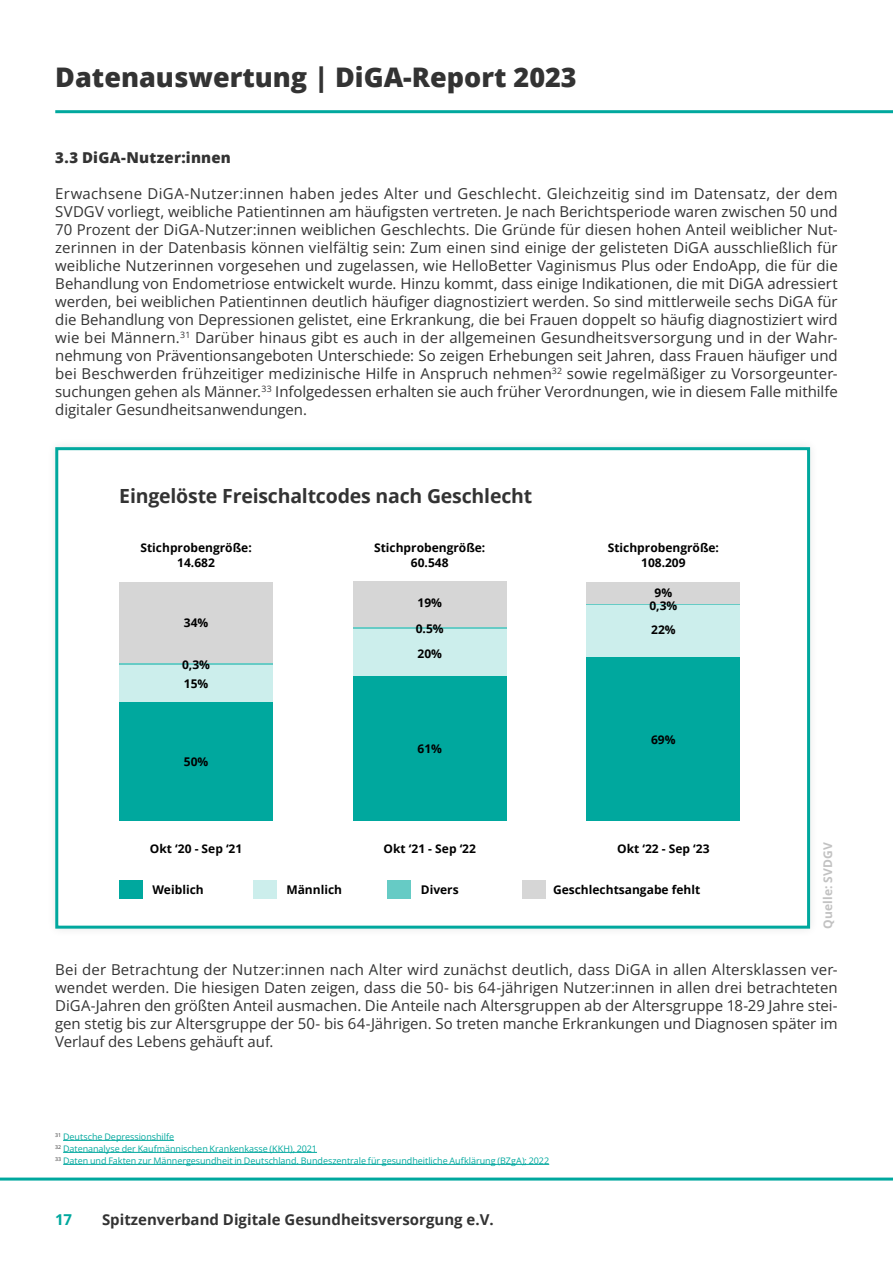
<style>
.page{position:relative;width:893px;height:1263px;background:#fff}
.page>*{position:absolute;margin:0;border:0;box-sizing:border-box;transform-origin:0 0}
.t1{font:800 27px "Open Sans";color:#333}
.t2{font:700 19.5px "Open Sans";letter-spacing:-.01em;color:#333}
.t3{font:15px/18px "Open Sans";letter-spacing:-.005em;color:#333;text-align:justify}
.t4{font:700 15px "Open Sans";color:#333}
.t5{font:800 15px "Open Sans";letter-spacing:.01em;color:#333}
.t6{font:700 15px "Open Sans";color:#00a89e}
.t7{font:700 12px/14.4px "Open Sans";color:#000;text-align:center}
.t8{font:700 12px "Open Sans";letter-spacing:.01em;color:#c2c2c2}
.t9{font:9px/12px "Open Sans";letter-spacing:-.005em;color:#00a89e}
</style>
<div class="page">
<hr style="left:55px;top:110px;width:838px;height:3px;background:#00a89e">
<hr style="left:0;top:1177px;width:893px;height:3px;background:#00a89e">
<div style="left:46px;top:438px;width:773px;height:500px;background:#fbfbfb"></div>
<svg style="left:55px;top:447px;width:756px;height:482px"></svg>
<svg style="left:522px;top:880px;width:24px;height:19px"></svg>
<svg style="left:119px;top:880px;width:24px;height:19px"></svg>
<svg style="left:253px;top:880px;width:24px;height:19px"></svg>
<svg style="left:388px;top:880px;width:23px;height:19px"></svg>
<svg style="left:587px;top:582px;width:153px;height:239px;background:#40bbb4"></svg>
<hr style="left:587px;top:604px;width:153px;height:1px;background:#66cbc5">
<svg style="left:353px;top:582px;width:154px;height:239px;background:#51beb8"></svg>
<svg style="left:119px;top:582px;width:154px;height:239px;background:#68c2bd"></svg>
<hr style="left:63px;top:1140px;width:111px;height:1px;background:#00a89e">
<hr style="left:63px;top:1152px;width:254px;height:1px;background:#00a89e">
<hr style="left:63px;top:1164px;width:486px;height:1px;background:#00a89e">
<h1 class="t1" style="left:55px;top:56px;width:523px">Datenauswertung | DiGA-Report 2023</h1>
<p class="t5" style="left:55px;top:146px;width:177px">3.3 DiGA-Nutzer:innen</p>
<p class="t3" style="left:55px;top:184px;width:784px">Erwachsene DiGA-Nutzer:innen haben jedes Alter und Geschlecht. Gleichzeitig sind im Datensatz, der dem SVDGV vorliegt, weibliche Patientinnen am häufigsten vertreten. Je nach Berichtsperiode waren zwischen 50 und 70 Prozent der DiGA-Nutzer:innen weiblichen Geschlechts. Die Gründe für diesen hohen Anteil weiblicher Nut&shy;zerinnen in der Datenbasis können vielfältig sein: Zum einen sind einige der gelisteten DiGA ausschließlich für weibliche Nutzerinnen vorgesehen und zugelassen, wie HelloBetter Vaginismus Plus oder EndoApp, die für die Behandlung von Endometriose entwickelt wurde. Hinzu kommt, dass einige Indikationen, die mit DiGA adressiert werden, bei weiblichen Patientinnen deutlich häufiger diagnostiziert werden. So sind mittlerweile sechs DiGA für die Behandlung von Depressionen gelistet, eine Erkrankung, die bei Frauen doppelt so häufig diagnostiziert wird wie bei Männern.<sup>31</sup> Darüber hinaus gibt es auch in der allgemeinen Gesundheitsversorgung und in der Wahr&shy;nehmung von Präventionsangeboten Unterschiede: So zeigen Erhebungen seit Jahren, dass Frauen häufiger und bei Beschwerden frühzeitiger medizinische Hilfe in Anspruch nehmen<sup>32</sup> sowie regelmäßiger zu Vorsorgeunter&shy;suchungen gehen als Männer.<sup>33</sup> Infolgedessen erhalten sie auch früher Verordnungen, wie in diesem Falle mithilfe digitaler Gesundheitsanwendungen.</p>
<h2 class="t2" style="left:119px;top:482px;width:414px">Eingelöste Freischaltcodes nach Geschlecht</h2>
<p class="t7" style="left:140px;top:540px;width:113px">Stichprobengröße:<br>14.682</p>
<p class="t7" style="left:374px;top:540px;width:113px">Stichprobengröße:<br>60.548</p>
<p class="t7" style="left:608px;top:540px;width:113px">Stichprobengröße:<br>108.209</p>
<p class="t7" style="left:184px;top:615px;width:26px">34%</p>
<p class="t7" style="left:182px;top:657px;width:29px">0,3%</p>
<p class="t7" style="left:184px;top:676px;width:26px">15%</p>
<p class="t7" style="left:184px;top:754px;width:26px">50%</p>
<p class="t7" style="left:417px;top:595px;width:26px">19%</p>
<p class="t7" style="left:416px;top:621px;width:29px">0.5%</p>
<p class="t7" style="left:417px;top:646px;width:26px">20%</p>
<p class="t7" style="left:417px;top:741px;width:26px">61%</p>
<p class="t7" style="left:655px;top:585px;width:19px">9%</p>
<p class="t7" style="left:651px;top:622px;width:26px">22%</p>
<p class="t7" style="left:649px;top:598px;width:29px">0,3%</p>
<p class="t7" style="left:651px;top:732px;width:26px">69%</p>
<p class="t7" style="left:150px;top:841px;width:94px">Okt ‘20 - Sep ‘21</p>
<p class="t7" style="left:384px;top:841px;width:94px">Okt ‘21 - Sep ‘22</p>
<p class="t7" style="left:617px;top:841px;width:94px">Okt ‘22 - Sep ‘23</p>
<p class="t7" style="left:152px;top:883px;width:53px">Weiblich</p>
<p class="t7" style="left:286px;top:883px;width:57px">Männlich</p>
<p class="t7" style="left:421px;top:883px;width:39px">Divers</p>
<p class="t7" style="left:553px;top:883px;width:149px">Geschlechtsangabe fehlt</p>
<p class="t8" style="left:819px;top:929px;width:88px;rotate:-90deg">Quelle: SVDGV</p>
<p class="t3" style="left:55px;top:960px;width:784px">Bei der Betrachtung der Nutzer:innen nach Alter wird zunächst deutlich, dass DiGA in allen Altersklassen ver&shy;wendet werden. Die hiesigen Daten zeigen, dass die 50- bis 64-jährigen Nutzer:innen in allen drei betrachteten DiGA-Jahren den größten Anteil ausmachen. Die Anteile nach Altersgruppen ab der Altersgruppe 18-29 Jahre stei&shy;gen stetig bis zur Altersgruppe der 50- bis 64-Jährigen. So treten manche Erkrankungen und Diagnosen später im Verlauf des Lebens gehäuft auf.</p>
<p class="t9" style="left:55px;top:1130px;width:495px"><sup>31</sup> Deutsche Depressionshilfe<br><sup>32</sup> Datenanalyse der Kaufmännischen Krankenkasse (KKH), 2021<br><sup>33</sup> Daten und Fakten zur Männergesundheit in Deutschland. Bundeszentrale für gesundheitliche Aufklärung (BZgA); 2022</p>
<p class="t6" style="left:55px;top:1209px;width:18px">17</p>
<p class="t4" style="left:102px;top:1209px;width:393px">Spitzenverband Digitale Gesundheitsversorgung e.V.</p>
</div>
